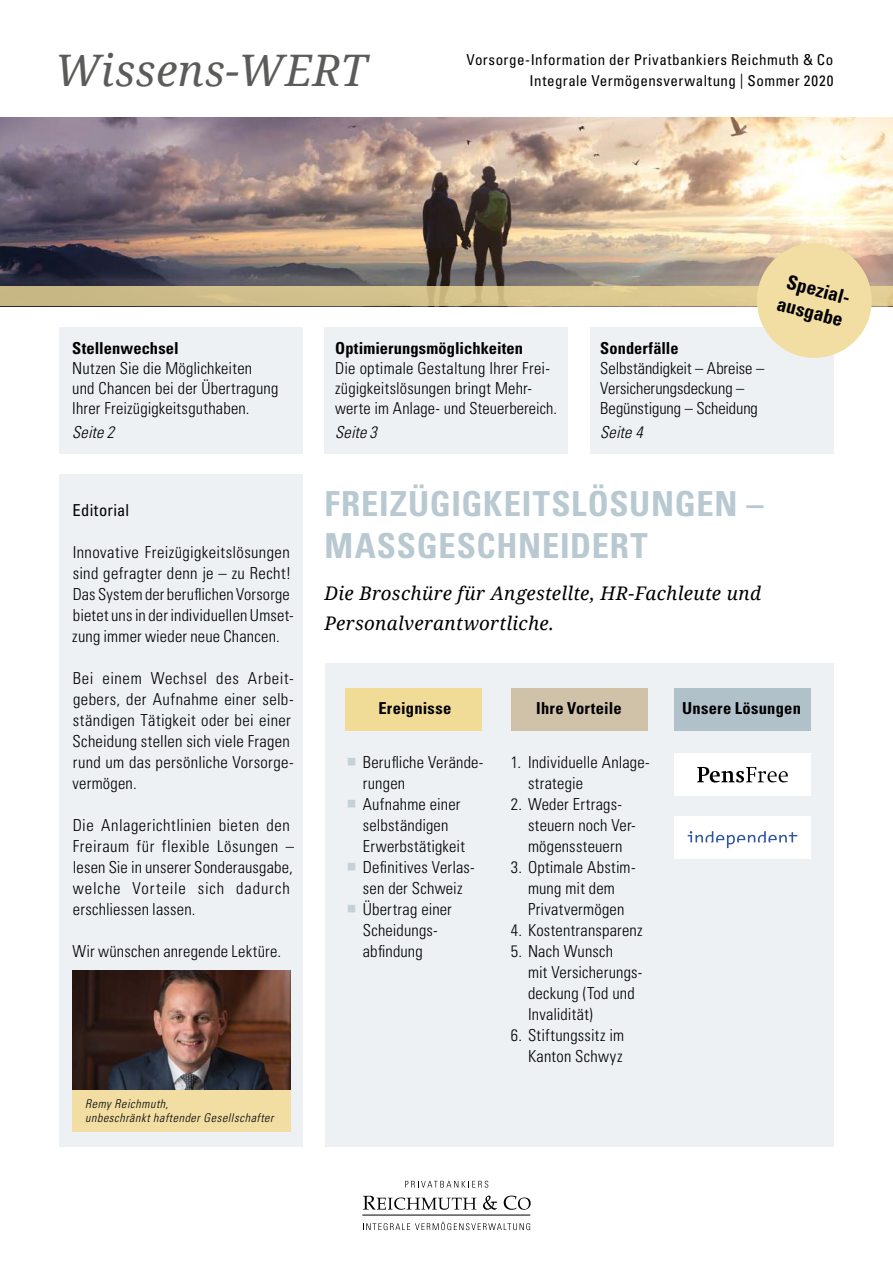
<style>
.page{position:relative;width:893px;height:1263px;background:#fff}
.page>*{position:absolute;margin:0;border:0;box-sizing:border-box;transform-origin:0 0}
.t1{font:italic 43.5px "Noto Serif";letter-spacing:.005em;color:#5b5b5a}
.t2{font:700 condensed 34.5px/42px "Univers LT Std";letter-spacing:.02em;color:#b9c9d1}
.t3{font:700 condensed 19.5px/23.4px "Univers LT Std";color:#000}
.t4{font:italic 18.75px/30px "Noto Serif";letter-spacing:.02em;color:#000}
.t5{font:300 condensed 16.5px/21px "Univers LT Std";letter-spacing:.015em;color:#000}
.t6{font:700 condensed 16.5px "Univers LT Std";letter-spacing:.01em;color:#000}
.t7{font:300 condensed 16.5px/19.8px "Univers LT Std";letter-spacing:-.005em;color:#000}
.t8{font:italic 300 condensed 16.5px "Univers LT Std";color:#000}
.t9{font:condensed 16.5px "Univers LT Std";letter-spacing:.02em;color:#000}
.t10{font:condensed 15px/21.9px "Univers LT Std";letter-spacing:.03em;color:#000;text-align:right}
.t11{font:italic 300 condensed 12px/14.4px "Univers LT Std";letter-spacing:.05em;color:#000}
</style>
<div class="page">
<div style="left:325px;top:663px;width:508px;height:483px;background:#edf1f3"></div>
<img style="left:0;top:117px;width:893px;height:170px">
<svg style="left:0;top:287px;width:893px;height:19px;fill:#d2c18c"></svg>
<svg style="left:363px;top:1196px;width:113px;height:14px"></svg>
<svg style="left:483px;top:1195px;width:14px;height:15px"></svg>
<svg style="left:504px;top:1195px;width:27px;height:15px"></svg>
<svg style="left:405px;top:1181px;width:83px;height:7px"></svg>
<svg style="left:363px;top:1222px;width:167px;height:8px"></svg>
<hr style="left:362px;top:1215px;width:168px;height:1px;background:#000">
<div style="left:325px;top:327px;width:243px;height:126px;background:#edf1f3"></div>
<div style="left:590px;top:327px;width:243px;height:126px;background:#edf1f3"></div>
<div style="left:60px;top:474px;width:243px;height:672px;background:#edf1f3"></div>
<div style="left:60px;top:327px;width:243px;height:126px;background:#edf1f3"></div>
<div style="left:72px;top:1090px;width:219px;height:42px;background:#f2dea3"></div>
<img style="left:72px;top:970px;width:219px;height:120px">
<svg style="left:751px;top:237px;width:127px;height:127px"></svg>
<div style="left:511px;top:688px;width:136px;height:42px;background:#d0c2a9"></div>
<div style="left:674px;top:688px;width:136px;height:42px;background:#b0c1ca"></div>
<div style="left:346px;top:688px;width:136px;height:42px;background:#f0db97"></div>
<div style="left:674px;top:816px;width:136px;height:42px;background:#fff"></div>
<svg style="left:688px;top:831px;width:109px;height:17px"></svg>
<div style="left:674px;top:754px;width:136px;height:42px;background:#fff"></div>
<svg style="left:697px;top:767px;width:91px;height:15px"></svg>
<h1 class="t1" style="left:55px;top:41px;width:314px">Wissens-WERT</h1>
<p class="t10" style="left:466px;top:48px;width:368px">Vorsorge-Information der Privatbankiers Reichmuth &amp; Co<br>Integrale Vermögensverwaltung | Sommer 2020</p>
<p class="t6" style="left:72px;top:338px;width:108px">Stellenwechsel</p>
<p class="t5" style="left:72px;top:358px;width:208px;line-height:19.8px">Nutzen Sie die Möglichkeiten und Chancen bei der Übertragung<br>Ihrer Freizügigkeitsguthaben.</p>
<p class="t8" style="left:72px;top:422px;width:43px">Seite 2</p>
<p class="t9" style="left:73px;top:500px;width:58px">Editorial</p>
<p class="t5" style="left:72px;top:542px;width:223px">Innovative Freizügigkeitslösungen sind gefragter denn je – zu Recht!<br>Das System der beruflichen Vorsorge bietet uns in der individuellen Umset&shy;zung immer wieder neue Chancen.</p>
<p class="t5" style="left:73px;top:668px;width:223px">Bei einem Wechsel des Arbeit&shy;gebers, der Aufnahme einer selb&shy;ständigen Tätigkeit oder bei einer<br>Scheidung stellen sich viele Fragen rund um das persönliche Vorsorge&shy;vermögen.</p>
<p class="t5" style="left:73px;top:815px;width:223px">Die Anlagerichtlinien bieten den<br>Freiraum für flexible Lösungen – lesen Sie in unserer Sonderausgabe, welche Vorteile sich dadurch erschliessen lassen.</p>
<p class="t5" style="left:72px;top:941px;width:210px">Wir wünschen anregende Lektüre.</p>
<p class="t11" style="left:85px;top:1097px;width:190px">Remy Reichmuth,<br>unbeschränkt haftender Gesellschafter</p>
<p class="t6" style="left:335px;top:338px;width:189px">Optimierungsmöglichkeiten</p>
<p class="t5" style="left:335px;top:358px;width:223px;line-height:19.8px">Die optimale Gestaltung Ihrer Frei&shy;zügigkeitslösungen bringt Mehr-‑ werte im Anlage- und Steuerbereich.</p>
<p class="t8" style="left:335px;top:422px;width:43px">Seite 3</p>
<p class="t6" style="left:600px;top:338px;width:80px">Sonderfälle</p>
<p class="t7" style="left:600px;top:358px;width:165px">Selbständigkeit – Abreise –<br>Versicherungsdeckung –<br>Begünstigung – Scheidung</p>
<p class="t8" style="left:600px;top:422px;width:44px">Seite 4</p>
<p class="t3" style="left:787px;top:269px;width:73px;rotate:15deg">Spezial&shy;ausgabe</p>
<h2 class="t2" style="left:325px;top:482px;width:441px">FREIZÜGIGKEITSLÖSUNGEN –<br>MASSGESCHNEIDERT</h2>
<p class="t4" style="left:325px;top:578px;width:438px">Die Broschüre für Angestellte, HR-Fachleute und<br>Personalverantwortliche.</p>
<p class="t6" style="left:378px;top:698px;width:74px">Ereignisse</p>
<p class="t6" style="left:536px;top:698px;width:87px">Ihre Vorteile</p>
<p class="t6" style="left:682px;top:698px;width:120px">Unsere Lösungen</p>
<p class="t5" style="left:528px;top:752px;width:123px;text-indent:-17px">1. Individuelle Anlage&shy;strategie</p>
<p class="t5" style="left:528px;top:794px;width:108px;text-indent:-17px">2. Weder Ertrags&shy;steuern noch Ver&shy;mögenssteuern</p>
<p class="t5" style="left:511px;top:857px;width:126px;text-align:center">3. Optimale Abstim&shy;mung mit dem<br>Privatvermögen</p>
<p class="t5" style="left:511px;top:920px;width:133px">4. Kostentransparenz</p>
<p class="t5" style="left:528px;top:941px;width:116px;text-indent:-17px">5. Nach Wunsch<br>mit Versicherungs&shy;deckung (Tod und<br>Invalidität)</p>
<p class="t5" style="left:511px;top:1025px;width:115px;text-align:right">6. Stiftungssitz im<br>Kanton Schwyz</p>
<p class="t5" style="left:363px;top:752px;width:122px">Berufliche Verände&shy;rungen<br>Aufnahme einer selbständigen<br>Erwerbstätigkeit<br>Definitives Verlas&shy;sen der Schweiz<br>Übertrag einer<br>Scheidungs&shy;abfindung</p>
</div>
